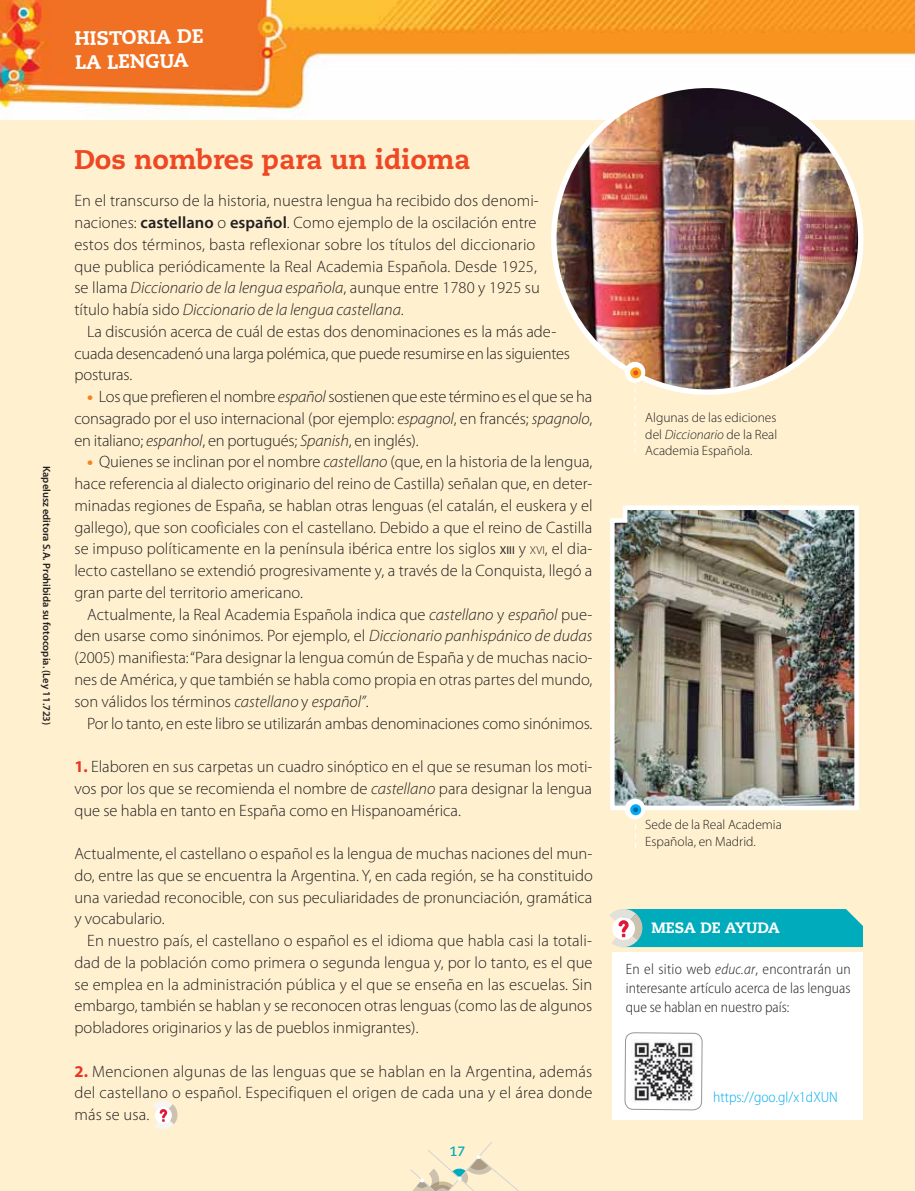
<style>
.page{position:relative;width:915px;height:1191px;background:#fff}
.page>*{position:absolute;margin:0;border:0;box-sizing:border-box;transform-origin:0 0}
.t1{font:800 27px "Caecilia LT Std";color:#ef4723}
.t2{font:800 19.5px/24px "Caecilia LT Std";color:#fff}
.t3{font:300 16.5px/21.8px "Myriad Pro";color:#231f20;text-align:justify}
.t4{font:300 semi-condensed 15px/18.8px "Myriad Pro";color:#231f20;text-align:justify}
.t5{font:300 semi-condensed 15px "Myriad Pro";color:#00aeef}
.t6{font:800 15px "Caecilia LT Std";color:#fff}
.t7{font:300 13.5px/16.5px "Myriad Pro";color:#231f20;text-align:justify}
.t8{font:700 13.5px "Caecilia LT Std";color:#00abbc}
.t9{font:600 10.5px "Myriad Pro";color:#231f20}
.s1{font-weight:600}
.s2{font-style:italic}
.s3{font-weight:900;color:#f5821f}
.s4{font-weight:400;font-size:11.55px}
.s5{font-size:11.55px}
.s6{font-weight:700;color:#ee3224}
</style>
<div class="page">
<div style="left:0;top:0;width:914px;height:1190px;background:#fff1d0"></div>
<img style="left:0;top:0;width:914px;height:119px">
<img style="left:553px;top:85px;width:307px;height:306px">
<div style="left:624px;top:362px;width:21px;height:20px;background:#fff;border-radius:50%"></div>
<svg style="left:628px;top:367px;width:12px;height:85px"></svg>
<img style="left:610px;top:505px;width:249px;height:306px">
<svg style="left:153px;top:1100px;width:25px;height:29px"></svg>
<svg style="left:624px;top:798px;width:21px;height:21px"></svg>
<svg style="left:628px;top:802px;width:12px;height:45px"></svg>
<svg style="left:609px;top:909px;width:253px;height:282px"></svg>
<img style="left:631px;top:1039px;width:64px;height:64px">
<svg style="left:410px;top:1142px;width:108px;height:48px"></svg>
<p class="t2" style="left:74px;top:27px;width:130px;rotate:-1deg">HISTORIA DE<br>LA LENGUA</p>
<p class="t9" style="left:51px;top:466px;width:261px;rotate:90deg">Kapelusz editora S.A. Prohibida su fotocopia. (Ley 11.723)</p>
<h1 class="t1" style="left:74px;top:146px;width:397px">Dos nombres para un idioma</h1>
<p class="t3" style="left:74px;top:192px;width:467px;text-align:left">En el transcurso de la historia, nuestra lengua ha recibido dos denomi&shy;naciones: <span class="s1">castellano</span> o <span class="s1">español</span>. Como ejemplo de la oscilación entre estos dos términos, basta reflexionar sobre los títulos del diccionario que publica periódicamente la Real Academia Española. Desde 1925, se llama <span class="s2">Diccionario de la lengua española</span>, aunque entre 1780 y 1925 su título había sido <span class="s2">Diccionario de la lengua castellana</span>.</p>
<p class="t3" style="left:74px;top:322px;width:497px;text-align:left;text-indent:13px">La discusión acerca de cuál de estas dos denominaciones es la más ade&shy;cuada desencadenó una larga polémica, que puede resumirse en las siguientes posturas.</p>
<p class="t3" style="left:74px;top:387px;width:519px;text-indent:13px"><span class="s3">•</span> Los que prefieren el nombre <span class="s2">español</span> sostienen que este término es el que se ha consagrado por el uso internacional (por ejemplo: <span class="s2">espagnol</span>, en francés; <span class="s2">spagnolo</span>, en italiano; <span class="s2">espanhol</span>, en portugués; <span class="s2">Spanish</span>, en inglés).</p>
<p class="t3" style="left:74px;top:452px;width:519px;text-indent:13px"><span class="s3">•</span> Quienes se inclinan por el nombre <span class="s2">castellano</span> (que, en la historia de la lengua, hace referencia al dialecto originario del reino de Castilla) señalan que, en deter&shy;minadas regiones de España, se hablan otras lenguas (el catalán, el euskera y el gallego), que son cooficiales con el castellano. Debido a que el reino de Castilla se impuso políticamente en la península ibérica entre los siglos <span class="s4">XIII</span> y <span class="s5">XVI</span>, el dia&shy;lecto castellano se extendió progresivamente y, a través de la Conquista, llegó a gran parte del territorio americano.</p>
<p class="t3" style="left:74px;top:605px;width:519px;text-indent:13px">Actualmente, la Real Academia Española indica que <span class="s2">castellano</span> y <span class="s2">español</span> pue&shy;den usarse como sinónimos. Por ejemplo, el <span class="s2">Diccionario panhispánico de dudas </span>(2005) manifiesta: “Para designar la lengua común de España y de muchas nacio&shy;nes de América, y que también se habla como propia en otras partes del mundo, son válidos los términos <span class="s2">castellano</span> y <span class="s2">español”</span>.</p>
<p class="t3" style="left:87px;top:714px;width:506px">Por lo tanto, en este libro se utilizarán ambas denominaciones como sinónimos.</p>
<p class="t3" style="left:74px;top:757px;width:519px"><span class="s6">1.</span> Elaboren en sus carpetas un cuadro sinóptico en el que se resuman los moti&shy;vos por los que se recomienda el nombre de <span class="s2">castellano</span> para designar la lengua que se habla en tanto en España como en Hispanoamérica.</p>
<p class="t3" style="left:74px;top:844px;width:519px">Actualmente, el castellano o español es la lengua de muchas naciones del mun&shy;do, entre las que se encuentra la Argentina. Y, en cada región, se ha constituido una variedad reconocible, con sus peculiaridades de pronunciación, gramática y vocabulario.</p>
<p class="t3" style="left:74px;top:931px;width:519px;text-indent:13px">En nuestro país, el castellano o español es el idioma que habla casi la totali&shy;dad de la población como primera o segunda lengua y, por lo tanto, es el que se emplea en la administración pública y el que se enseña en las escuelas. Sin embargo, también se hablan y se reconocen otras lenguas (como las de algunos pobladores originarios y las de pueblos inmigrantes).</p>
<p class="t3" style="left:74px;top:1061px;width:519px"><span class="s6">2.</span> Mencionen algunas de las lenguas que se hablan en la Argentina, además del castellano o español. Especifiquen el origen de cada una y el área donde más se usa.</p>
<p class="t8" style="left:449px;top:1144px;width:17px">17</p>
<p class="t7" style="left:645px;top:411px;width:133px">Algunas de las ediciones del <span class="s2">Diccionario</span> de la Real Academia Española.</p>
<p class="t7" style="left:645px;top:817px;width:138px">Sede de la Real Academia<br>Española, en Madrid.</p>
<p class="t6" style="left:651px;top:920px;width:130px">MESA DE AYUDA</p>
<p class="t4" style="left:625px;top:961px;width:226px">En el sitio web <span class="s2">educ.ar</span>, encontrarán un interesante artículo acerca de las lenguas que se hablan en nuestro país:</p>
<p class="t5" style="left:713px;top:1091px;width:126px">https://goo.gl/x1dXUN</p>
</div>
